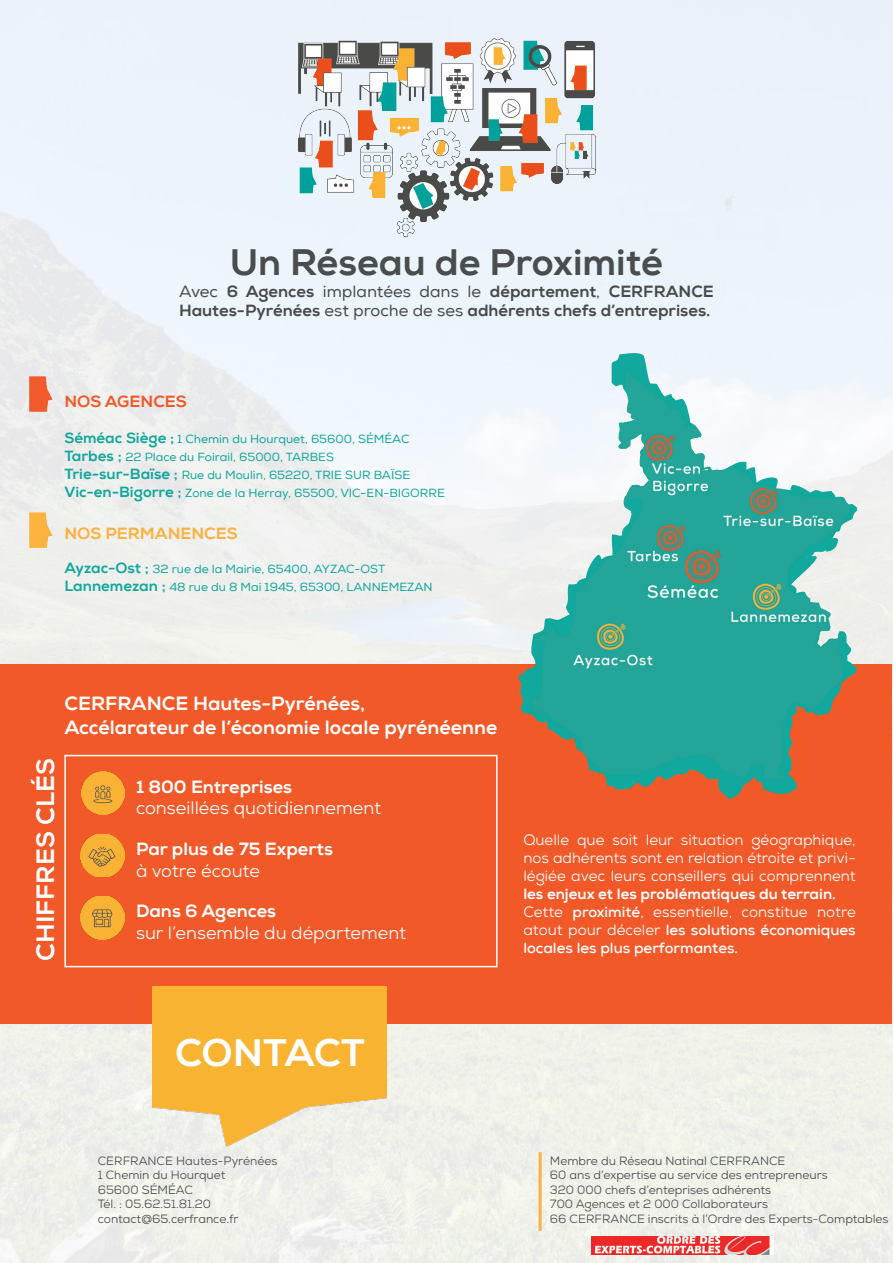
<style>
.page{position:relative;width:893px;height:1263px;background:#fff}
.page>*{position:absolute;margin:0;border:0;box-sizing:border-box;transform-origin:0 0}
.t1{font:39px "Nexa X Bold";letter-spacing:-.01em;color:#fff}
.t2{font:37.5px "Nexa X Bold";color:#4b4c4d}
.t3{font:25.5px "Nexa X Bold";color:#fff}
.t4{font:19.5px "Nexa X Bold";color:#fff}
.t5{font:18px "Nexa";color:#fff}
.t6{font:18px "Nexa X Bold";color:#fff}
.t7{font:16.5px/19.8px "Nexa X Bold";color:#4a4a49}
.t8{font:16.5px "Nexa X Bold";color:#fbb03f}
.t9{font:16.5px "Nexa X Bold";color:#f15929}
.t10{font:15px/18px "Nexa";color:#fff;text-align:justify}
.t11{font:700 15px/18px "Nexa";color:#fff;text-align:justify}
.t12{font:12px "Nexa";color:#4b4c4d}
.t13{font:12px "Nexa";color:#12a79d}
.s1{font-family:"Nexa"}
.s2{font-family:"Nexa X Bold";font-size:15px}
.s3{font-family:"Nexa X Bold"}
.s4{font-weight:400}
</style>
<div class="page">
<img style="left:0;top:0;width:893px;height:1263px">
<img style="left:241px;top:28px;width:411px;height:211px">
<img style="left:29px;top:376px;width:24px;height:36px">
<img style="left:29px;top:512px;width:24px;height:36px">
<div style="left:0;top:664px;width:891px;height:360px;background:#f15929"></div>
<img style="left:519px;top:354px;width:291px;height:445px">
<div style="left:64px;top:755px;width:433px;height:212px;border:2px solid #fff"></div>
<img style="left:81px;top:772px;width:43px;height:42px">
<img style="left:81px;top:834px;width:44px;height:43px">
<img style="left:81px;top:896px;width:44px;height:43px">
<img style="left:153px;top:986px;width:233px;height:160px">
<hr style="left:539px;top:1152px;width:3px;height:79px;background:#fbb03f">
<img style="left:591px;top:1236px;width:183px;height:18px">
<p class="t2" style="left:230px;top:239px;width:435px">Un Réseau de Proximité</p>
<p class="t7" style="left:179px;top:281px;width:536px"><span class="s1">Avec</span> 6 Agences <span class="s1">implantées dans le</span> département<span class="s1">,</span> CERFRANCE<br>Hautes-Pyrénées <span class="s1">est proche de ses</span> adhérents chefs d’entreprises.</p>
<p class="t9" style="left:64px;top:391px;width:124px">NOS AGENCES</p>
<p class="t13" style="left:64px;top:432px;width:347px"><span class="s2">Séméac Siège ;</span> 1 Chemin du Hourquet, 65600, SÉMÉAC</p>
<p class="t13" style="left:64px;top:450px;width:271px"><span class="s2">Tarbes ;</span> 22 Place du Foirail, 65000, TARBES</p>
<p class="t13" style="left:64px;top:468px;width:347px"><span class="s2">Trie-sur-Baïse ;</span> Rue du Moulin, 65220, TRIE SUR BAÏSE</p>
<p class="t13" style="left:64px;top:486px;width:382px"><span class="s2">Vic-en-Bigorre ;</span> Zone de la Herray, 65500, VIC-EN-BIGORRE</p>
<p class="t8" style="left:64px;top:523px;width:175px">NOS PERMANENCES</p>
<p class="t13" style="left:64px;top:561px;width:322px"><span class="s2">Ayzac-Ost ;</span> 32 rue de la Mairie, 65400, AYZAC-OST</p>
<p class="t13" style="left:64px;top:579px;width:370px"><span class="s2">Lannemezan ;</span> 48 rue du 8 Mai 1945, 65300, LANNEMEZAN</p>
<p class="t3" style="left:30px;top:961px;width:204px;rotate:-90deg">CHIFFRES CLÉS</p>
<p class="t4" style="left:64px;top:692px;width:302px">CERFRANCE Hautes-Pyrénées,</p>
<p class="t4" style="left:64px;top:715px;width:434px">Accélarateur de l’économie locale pyrénéenne</p>
<p class="t6" style="left:136px;top:775px;width:158px">1 800 Entreprises</p>
<p class="t5" style="left:136px;top:797px;width:247px">conseillées quotidiennement</p>
<p class="t6" style="left:136px;top:838px;width:198px">Par plus de 75 Experts</p>
<p class="t5" style="left:136px;top:859px;width:126px">à votre écoute</p>
<p class="t6" style="left:136px;top:900px;width:142px">Dans 6 Agences</p>
<p class="t5" style="left:136px;top:921px;width:272px">sur l’ensemble du département</p>
<p class="t10" style="left:523px;top:830px;width:334px">Quelle que soit leur situation géographique, nos adhérents sont en relation étroite et privi&shy;légiée avec leurs conseillers qui comprennent <span class="s3">les enjeux et les problématiques du terrain.</span></p>
<p class="t11" style="left:523px;top:902px;width:334px"><span class="s4">Cette</span> proximité<span class="s4">, essentielle, constitue notre atout pour déceler</span> les solutions économiques locales les plus performantes.</p>
<p class="t1" style="left:175px;top:1029px;width:192px">CONTACT</p>
<p class="t12" style="left:98px;top:1153px;width:181px">CERFRANCE Hautes-Pyrénées</p>
<p class="t12" style="left:98px;top:1168px;width:129px">1 Chemin du Hourquet</p>
<p class="t12" style="left:98px;top:1182px;width:97px">65600 SÉMÉAC</p>
<p class="t12" style="left:98px;top:1196px;width:115px">Tél. : 05.62.51.81.20</p>
<p class="t12" style="left:98px;top:1211px;width:142px">contact@65.cerfrance.fr</p>
<p class="t12" style="left:550px;top:1153px;width:237px">Membre du Réseau Natinal CERFRANCE</p>
<p class="t12" style="left:550px;top:1168px;width:279px">60 ans d’expertise au service des entrepreneurs</p>
<p class="t12" style="left:550px;top:1182px;width:223px">320 000 chefs d’enteprises adhérents</p>
<p class="t12" style="left:550px;top:1196px;width:220px">700 Agences et 2 000 Collaborateurs</p>
<p class="t12" style="left:550px;top:1211px;width:340px">66 CERFRANCE inscrits à l’Ordre des Experts-Comptables</p>
</div>
